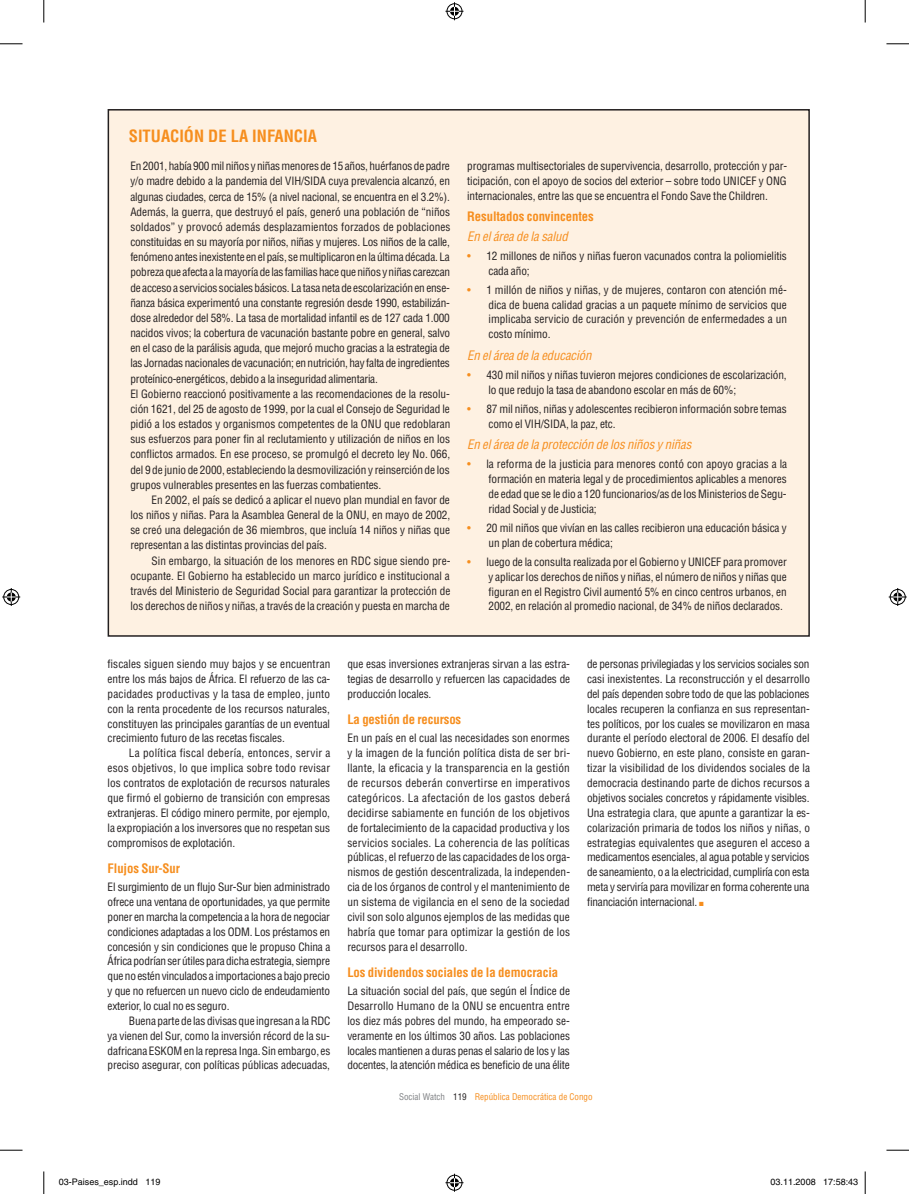
<style>
.page{position:relative;width:909px;height:1194px;background:#fff}
.page>*{position:absolute;margin:0;border:0;box-sizing:border-box;transform-origin:0 0}
.t1{font:700 condensed 16.5px "Helvetica";color:#f68e1e}
.t2{font:700 condensed 12.75px "Helvetica";letter-spacing:-.01em;color:#f68e1e}
.t3{font:italic condensed 12.75px "Helvetica";letter-spacing:-.01em;color:#f68e1e}
.t4{font:condensed 11.25px/14.9px "Helvetica";letter-spacing:-.01em;color:#231f20;text-align:justify}
.t5{font:condensed 9px "Helvetica";color:#f68e1e}
.t6{font:9px "Helvetica";color:#000}
.s1{color:#f68e1e}
.s2{color:#808285}
.s3{color:#231f20}
</style>
<div class="page">
<div style="left:108px;top:110px;width:700px;height:525px;background:#fef1e2"></div>
<svg style="left:0;top:44px;width:22px;height:1px"></svg>
<svg style="left:886px;top:44px;width:22px;height:1px"></svg>
<svg style="left:0;top:1149px;width:22px;height:1px"></svg>
<svg style="left:886px;top:1149px;width:22px;height:1px"></svg>
<svg style="left:44px;top:0;width:1px;height:22px"></svg>
<svg style="left:44px;top:1171px;width:1px;height:22px"></svg>
<svg style="left:864px;top:0;width:1px;height:22px"></svg>
<svg style="left:864px;top:1171px;width:1px;height:22px"></svg>
<svg style="left:445px;top:2px;width:18px;height:18px"></svg>
<svg style="left:445px;top:1173px;width:18px;height:18px"></svg>
<svg style="left:2px;top:588px;width:18px;height:18px"></svg>
<svg style="left:888px;top:588px;width:18px;height:18px"></svg>
<h1 class="t1" style="left:129px;top:126px;width:189px">Situación de la infancia</h1>
<p class="t4" style="left:130px;top:158px;width:321px;text-align:left">En 2001, había 900 mil niños y niñas menores de 15 años, huérfanos de padre y/o madre debido a la pandemia del VIH/SIDA cuya prevalencia alcanzó, en algunas ciudades, cerca de 15% (a nivel nacional, se encuentra en el 3.2%).<br>Además, la guerra, que destruyó el país, generó una población de “niños soldados” y provocó además desplazamientos forzados de poblaciones constituidas en su mayoría por niños, niñas y mujeres. Los niños de la calle, fenómeno antes inexistente en el país, se multiplicaron en la última década. La pobreza que afecta a la mayoría de las familias hace que niños y niñas carezcan de acceso a servicios sociales básicos. La tasa neta de escolarización en ense&shy;ñanza básica experimentó una constante regresión desde 1990, estabilizán&shy;dose alrededor del 58%. La tasa de mortalidad infantil es de 127 cada 1.000 nacidos vivos; la cobertura de vacunación bastante pobre en general, salvo en el caso de la parálisis aguda, que mejoró mucho gracias a la estrategia de las Jornadas nacionales de vacunación; en nutrición, hay falta de ingredientes proteínico-energéticos, debido a la inseguridad alimentaria.<br>El Gobierno reaccionó positivamente a las recomendaciones de la resolu&shy;ción 1621, del 25 de agosto de 1999, por la cual el Consejo de Seguridad le pidió a los estados y organismos competentes de la ONU que redoblaran sus esfuerzos para poner fin al reclutamiento y utilización de niños en los conflictos armados. En ese proceso, se promulgó el decreto ley No. 066, del 9 de junio de 2000, estableciendo la desmovilización y reinserción de los grupos vulnerables presentes en las fuerzas combatientes.</p>
<p class="t4" style="left:130px;top:492px;width:321px;text-indent:21px">En 2002, el país se dedicó a aplicar el nuevo plan mundial en favor de los niños y niñas. Para la Asamblea General de la ONU, en mayo de 2002, se creó una delegación de 36 miembros, que incluía 14 niños y niñas que representan a las distintas provincias del país.</p>
<p class="t4" style="left:130px;top:552px;width:321px;text-indent:21px">Sin embargo, la situación de los menores en RDC sigue siendo pre&shy;ocupante. El Gobierno ha establecido un marco jurídico e institucional a través del Ministerio de Seguridad Social para garantizar la protección de los derechos de niños y niñas, a través de la creación y puesta en marcha de</p>
<p class="t4" style="left:467px;top:158px;width:321px">programas multisectoriales de supervivencia, desarrollo, protección y par&shy;ticipación, con el apoyo de socios del exterior – sobre todo UNICEF y ONG internacionales, entre las que se encuentra el Fondo Save the Children.</p>
<p class="t2" style="left:467px;top:209px;width:128px">Resultados convincentes</p>
<p class="t3" style="left:467px;top:228px;width:102px">En el área de la salud</p>
<p class="t4" style="left:488px;top:248px;width:300px;text-indent:-21px"><span class="s1">•</span> 12 millones de niños y niñas fueron vacunados contra la poliomielitis cada año;</p>
<p class="t4" style="left:488px;top:282px;width:300px;text-indent:-21px"><span class="s1">•</span> 1 millón de niños y niñas, y de mujeres, contaron con atención mé&shy;dica de buena calidad gracias a un paquete mínimo de servicios que implicaba servicio de curación y prevención de enfermedades a un costo mínimo.</p>
<p class="t3" style="left:467px;top:347px;width:126px">En el área de la educación</p>
<p class="t4" style="left:488px;top:367px;width:300px;text-indent:-21px"><span class="s1">•</span> 430 mil niños y niñas tuvieron mejores condiciones de escolarización, lo que redujo la tasa de abandono escolar en más de 60%;</p>
<p class="t4" style="left:488px;top:401px;width:299px;text-indent:-21px"><span class="s1">•</span> 87 mil niños, niñas y adolescentes recibieron información sobre temas como el VIH/SIDA, la paz, etc.</p>
<p class="t3" style="left:467px;top:436px;width:225px">En el área de la protección de los niños y niñas</p>
<p class="t4" style="left:488px;top:456px;width:300px;text-indent:-21px"><span class="s1">•</span> la reforma de la justicia para menores contó con apoyo gracias a la formación en materia legal y de procedimientos aplicables a menores de edad que se le dio a 120 funcionarios/as de los Ministerios de Segu&shy;ridad Social y de Justicia;</p>
<p class="t4" style="left:488px;top:520px;width:300px;text-indent:-21px"><span class="s1">•</span> 20 mil niños que vivían en las calles recibieron una educación básica y un plan de cobertura médica;</p>
<p class="t4" style="left:488px;top:554px;width:300px;text-indent:-21px"><span class="s1">•</span> luego de la consulta realizada por el Gobierno y UNICEF para promover y aplicar los derechos de niños y niñas, el número de niños y niñas que figuran en el Registro Civil aumentó 5% en cinco centros urbanos, en 2002, en relación al promedio nacional, de 34% de niños declarados.</p>
<p class="t4" style="left:108px;top:656px;width:224px">fiscales siguen siendo muy bajos y se encuentran entre los más bajos de África. El refuerzo de las ca&shy;pacidades productivas y la tasa de empleo, junto con la renta procedente de los recursos naturales, constituyen las principales garantías de un eventual crecimiento futuro de las recetas fiscales.</p>
<p class="t4" style="left:108px;top:745px;width:224px;text-indent:21px">La política fiscal debería, entonces, servir a esos objetivos, lo que implica sobre todo revisar los contratos de explotación de recursos naturales que firmó el gobierno de transición con empresas extranjeras. El código minero permite, por ejemplo, la expropiación a los inversores que no respetan sus compromisos de explotación.</p>
<p class="t2" style="left:108px;top:859px;width:74px">Flujos Sur-Sur</p>
<p class="t4" style="left:108px;top:879px;width:224px">El surgimiento de un flujo Sur-Sur bien administrado ofrece una ventana de oportunidades, ya que permite poner en marcha la competencia a la hora de negociar condiciones adaptadas a los ODM. Los préstamos en concesión y sin condiciones que le propuso China a África podrían ser útiles para dicha estrategia, siempre que no estén vinculados a importaciones a bajo precio y que no refuercen un nuevo ciclo de endeudamiento exterior, lo cual no es seguro.</p>
<p class="t4" style="left:108px;top:1012px;width:224px;text-indent:21px">Buena parte de las divisas que ingresan a la RDC ya vienen del Sur, como la inversión récord de la su&shy;dafricana ESKOM en la represa Inga. Sin embargo, es preciso asegurar, con políticas públicas adecuadas,</p>
<p class="t4" style="left:347px;top:656px;width:224px">que esas inversiones extranjeras sirvan a las estra&shy;tegias de desarrollo y refuercen las capacidades de producción locales.</p>
<p class="t2" style="left:347px;top:711px;width:115px">La gestión de recursos</p>
<p class="t4" style="left:347px;top:730px;width:224px">En un país en el cual las necesidades son enormes y la imagen de la función política dista de ser bri&shy;llante, la eficacia y la transparencia en la gestión de recursos deberán convertirse en imperativos categóricos. La afectación de los gastos deberá decidirse sabiamente en función de los objetivos de fortalecimiento de la capacidad productiva y los servicios sociales. La coherencia de las políticas públicas, el refuerzo de las capacidades de los orga&shy;nismos de gestión descentralizada, la independen&shy;cia de los órganos de control y el mantenimiento de un sistema de vigilancia en el seno de la sociedad civil son solo algunos ejemplos de las medidas que habría que tomar para optimizar la gestión de los recursos para el desarrollo.</p>
<p class="t2" style="left:347px;top:963px;width:212px">Los dividendos sociales de la democracia</p>
<p class="t4" style="left:347px;top:983px;width:224px">La situación social del país, que según el Índice de Desarrollo Humano de la ONU se encuentra entre los diez más pobres del mundo, ha empeorado se&shy;veramente en los últimos 30 años. Las poblaciones locales mantienen a duras penas el salario de los y las docentes, la atención médica es beneficio de una élite</p>
<p class="t4" style="left:587px;top:656px;width:224px">de personas privilegiadas y los servicios sociales son casi inexistentes. La reconstrucción y el desarrollo del país dependen sobre todo de que las poblaciones locales recuperen la confianza en sus representan&shy;tes políticos, por los cuales se movilizaron en masa durante el período electoral de 2006. El desafío del nuevo Gobierno, en este plano, consiste en garan&shy;tizar la visibilidad de los dividendos sociales de la democracia destinando parte de dichos recursos a objetivos sociales concretos y rápidamente visibles.<br>Una estrategia clara, que apunte a garantizar la es&shy;colarización primaria de todos los niños y niñas, o estrategias equivalentes que aseguren el acceso a medicamentos esenciales, al agua potable y servicios de saneamiento, o a la electricidad, cumpliría con esta meta y serviría para movilizar en forma coherente una financiación internacional. <span class="s1">■</span></p>
<p class="t5" style="left:399px;top:1091px;width:195px"><span class="s2">Social Watch</span> <span class="s3">119</span> República Democrática de Congo</p>
<p class="t6" style="left:59px;top:1176px;width:103px">03-Paises_esp.indd 119</p>
<p class="t6" style="left:770px;top:1176px;width:89px">03.11.2008 17:58:43</p>
</div>
